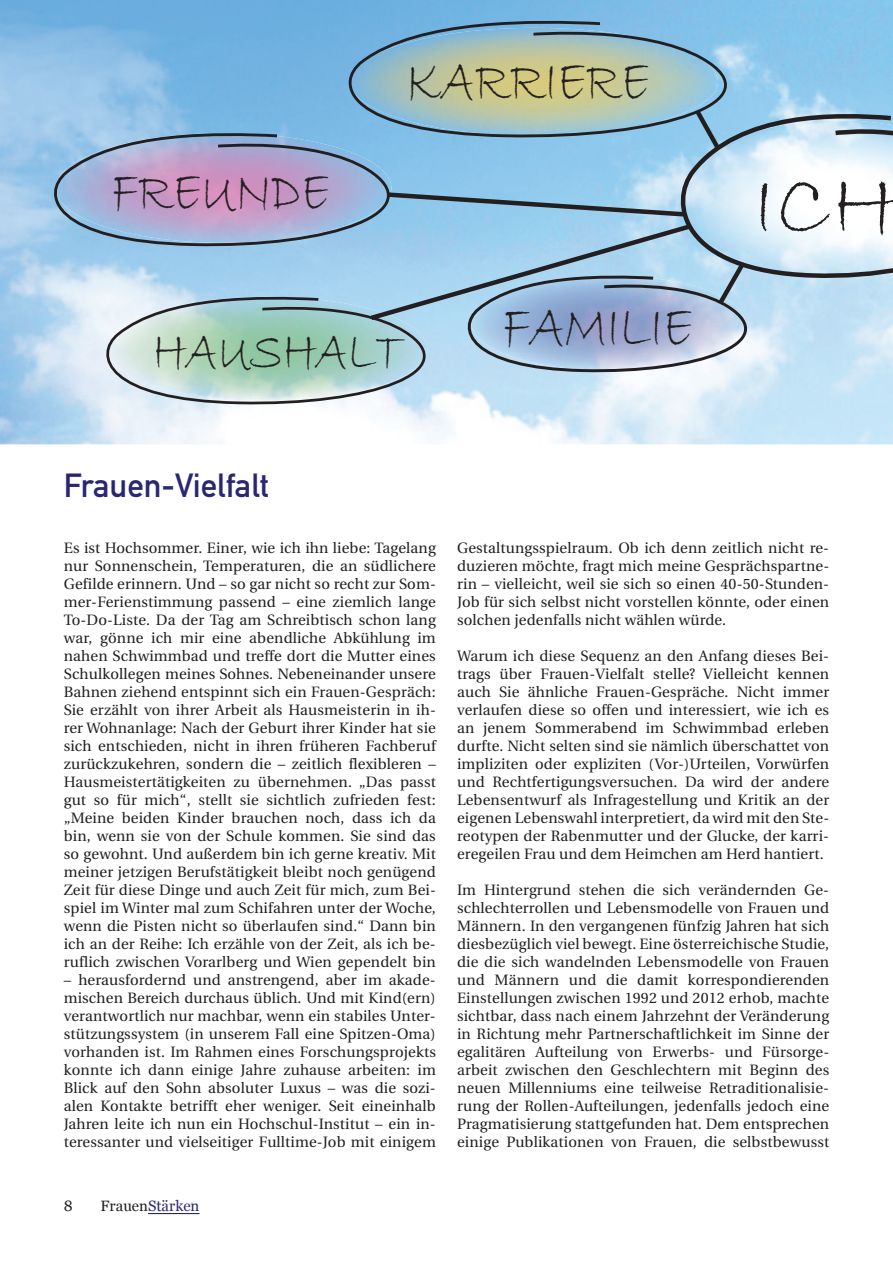
<style>
.page{position:relative;width:893px;height:1263px;background:#fff}
.page>*{position:absolute;margin:0;border:0;box-sizing:border-box;transform-origin:0 0}
.t1{font:90px "Bradley Hand ITC";color:#231f20}
.t2{font:61.95px "Bradley Hand ITC";color:#231f20;scale:.8 1}
.t3{font:61.35px "Bradley Hand ITC";color:#231f20;scale:.78 1}
.t4{font:59.55px "Bradley Hand ITC";color:#231f20;scale:.8 1}
.t5{font:56.55px "Bradley Hand ITC";color:#231f20;scale:.8 1}
.t6{font:33px "DIN Mittelschrift";color:#2a2671}
.t7{font:15px/18px "Utopia";letter-spacing:.01em;color:#231f20;text-align:justify}
.t8{font:15px "Georgia";color:#2a2671}
.t9{font:15px "Georgia";color:#231f20}
.s1{color:#231f20}
</style>
<div class="page">
<hr style="left:148px;top:1213px;width:52px;height:1px;background:#2a2671">
<img style="left:0;top:0;width:893px;height:444px">
<svg style="left:329px;top:19px;width:447px;height:86px;background:#9bbbbc"></svg>
<svg style="left:36px;top:131px;width:54px;height:119px;background:#94bcde"></svg>
<svg style="left:90px;top:105px;width:803px;height:303px;background:#acc7dc"></svg>
<h3 class="t4" style="left:112px;top:154px;width:274px">FREUNDE</h3>
<h3 class="t3" style="left:406px;top:42px;width:313px">KARRIERE</h3>
<h3 class="t5" style="left:153px;top:315px;width:314px">HAUSHALT</h3>
<h3 class="t6" style="left:64px;top:466px;width:207px">Frauen-Vielfalt</h3>
<h2 class="t2" style="left:503px;top:287px;width:239px">FAMILIE</h2>
<h1 class="t1" style="left:752px;top:147px;width:146px">ICH</h1>
<p class="t7" style="left:64px;top:539px;width:374px">Es ist Hochsommer. Einer, wie ich ihn liebe: Tagelang nur Sonnenschein, Temperaturen, die an südlichere Gefilde erinnern. Und – so gar nicht so recht zur Som&shy;mer-Ferienstimmung passend – eine ziemlich lange To-Do-Liste. Da der Tag am Schreibtisch schon lang war, gönne ich mir eine abendliche Abkühlung im nahen Schwimmbad und treffe dort die Mutter eines Schulkollegen meines Sohnes. Nebeneinander unsere Bahnen ziehend entspinnt sich ein Frauen-Gespräch:<br>Sie erzählt von ihrer Arbeit als Hausmeisterin in ih&shy;rer Wohnanlage: Nach der Geburt ihrer Kinder hat sie sich entschieden, nicht in ihren früheren Fachberuf zurückzukehren, sondern die – zeitlich flexibleren – Hausmeistertätigkeiten zu übernehmen. „Das passt gut so für mich“, stellt sie sichtlich zufrieden fest: „Meine beiden Kinder brauchen noch, dass ich da bin, wenn sie von der Schule kommen. Sie sind das so gewohnt. Und außerdem bin ich gerne kreativ. Mit meiner jetzigen Berufstätigkeit bleibt noch genügend Zeit für diese Dinge und auch Zeit für mich, zum Bei&shy;spiel im Winter mal zum Schifahren unter der Woche, wenn die Pisten nicht so überlaufen sind.“ Dann bin ich an der Reihe: Ich erzähle von der Zeit, als ich be&shy;ruflich zwischen Vorarlberg und Wien gependelt bin</p>
<p class="t7" style="left:64px;top:971px;width:374px">– herausfordernd und anstrengend, aber im akade&shy;mischen Bereich durchaus üblich. Und mit Kind(ern) verantwortlich nur machbar, wenn ein stabiles Unter&shy;stützungssystem (in unserem Fall eine Spitzen-Oma) vorhanden ist. Im Rahmen eines Forschungsprojekts konnte ich dann einige Jahre zuhause arbeiten: im Blick auf den Sohn absoluter Luxus – was die sozi&shy;alen Kontakte betrifft eher weniger. Seit eineinhalb Jahren leite ich nun ein Hochschul-Institut – ein in&shy;teressanter und vielseitiger Fulltime-Job mit einigem</p>
<p class="t9" style="left:64px;top:1197px;width:10px">8</p>
<p class="t8" style="left:101px;top:1197px;width:100px"><span class="s1">Frauen</span>Stärken</p>
<p class="t7" style="left:457px;top:539px;width:374px">Gestaltungsspielraum. Ob ich denn zeitlich nicht re&shy;duzieren möchte, fragt mich meine Gesprächspartne&shy;rin – vielleicht, weil sie sich so einen 40-50-Stunden-Job für sich selbst nicht vorstellen könnte, oder einen solchen jedenfalls nicht wählen würde.</p>
<p class="t7" style="left:457px;top:647px;width:374px">Warum ich diese Sequenz an den Anfang dieses Bei&shy;trags über Frauen-Vielfalt stelle? Vielleicht kennen auch Sie ähnliche Frauen-Gespräche. Nicht immer verlaufen diese so offen und interessiert, wie ich es an jenem Sommerabend im Schwimmbad erleben durfte. Nicht selten sind sie nämlich überschattet von impliziten oder expliziten (Vor-)Urteilen, Vorwürfen und Rechtfertigungsversuchen. Da wird der andere Lebensentwurf als Infragestellung und Kritik an der eigenen Lebenswahl interpretiert, da wird mit den Ste&shy;reotypen der Rabenmutter und der Glucke, der karri&shy;eregeilen Frau und dem Heimchen am Herd hantiert.</p>
<p class="t7" style="left:457px;top:881px;width:374px">Im Hintergrund stehen die sich verändernden Ge&shy;schlechterrollen und Lebensmodelle von Frauen und Männern. In den vergangenen fünfzig Jahren hat sich diesbezüglich viel bewegt. Eine österreichische Studie, die die sich wandelnden Lebensmodelle von Frauen und Männern und die damit korrespondierenden Einstellungen zwischen 1992 und 2012 erhob, machte sichtbar, dass nach einem Jahrzehnt der Veränderung in Richtung mehr Partnerschaftlichkeit im Sinne der egalitären Aufteilung von Erwerbs- und Fürsorge&shy;arbeit zwischen den Geschlechtern mit Beginn des neuen Millenniums eine teilweise Retraditionalisie&shy;rung der Rollen-Aufteilungen, jedenfalls jedoch eine Pragmatisierung stattgefunden hat. Dem entsprechen einige Publikationen von Frauen, die selbstbewusst</p>
</div>
